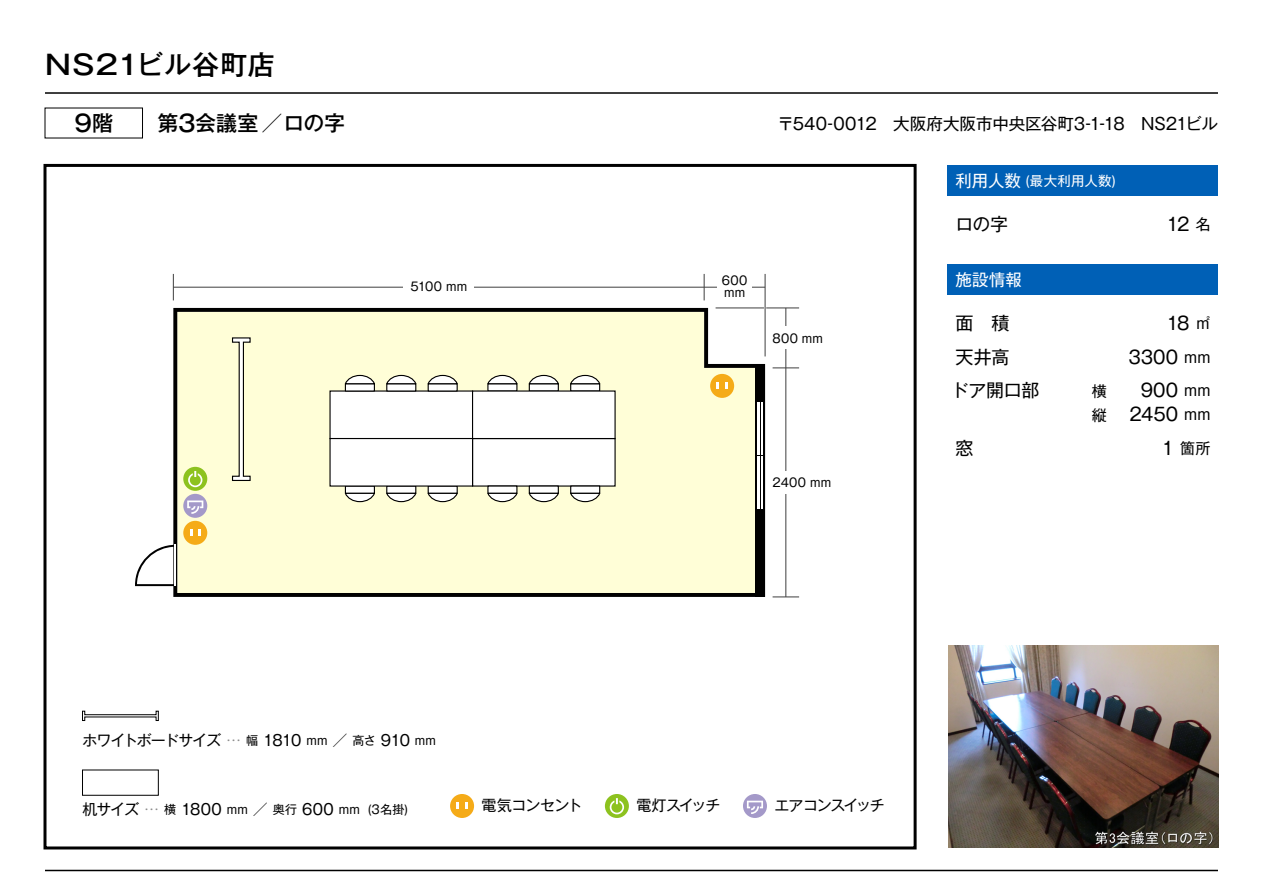
<style>
.page{position:relative;width:1263px;height:893px;background:#fff}
.page>*{position:absolute;margin:0;border:0;box-sizing:border-box;transform-origin:0 0}
.t1{font:500 27px "Gothic MB101 Pro";letter-spacing:.02em;color:#000;scale:1.1 1}
.t2{font:500 23.1px "Gothic MB101 Pro";color:#000}
.t3{font:500 21px "Gothic MB101 Pro";letter-spacing:-.01em;color:#000}
.t4{font:18px/23.5px "Gothic MB101 Pro";letter-spacing:-.015em;color:#000;text-align:right}
.t5{font:16.5px "Gothic MB101 Pro";letter-spacing:-.005em;color:#000}
.t6{font:16.5px "Gothic MB101 Pro";color:#fff}
.t7{font:15px/23.5px "Gothic MB101 Pro";letter-spacing:-.065em;color:#000}
.t8{font:15px "Gothic MB101 Pro";letter-spacing:-.025em;color:#000}
.t9{font:15px "Gothic MB101 Pro";letter-spacing:-.035em;color:#000}
.t10{font:13.5px "Gothic MB101 Pro";letter-spacing:.01em;color:#fff}
.t11{font:12px/12px "Gothic MB101 Pro";letter-spacing:.02em;color:#000}
.s1{font-size:21px}
.s2{font-size:23.1px}
.s3{font-size:16.5px}
.s4{font-size:15px}
.s5{font-size:18px}
.s6{color:#8c8c8c}
.s7{font-size:12px}
</style>
<div class="page">
<svg style="left:173px;top:308px;width:592px;height:289px;background:#f4f3ce"></svg>
<svg style="left:135px;top:545px;width:39px;height:41px"></svg>
<hr style="left:174px;top:545px;width:2px;height:41px;background:#fff">
<div style="left:755px;top:364px;width:10px;height:233px;background:#000"></div>
<div style="left:757px;top:402px;width:6px;height:106px;background:#fff"></div>
<hr style="left:760px;top:402px;width:1px;height:106px;background:#000">
<hr style="left:45px;top:92px;width:1173px;height:2px;background:#000">
<hr style="left:45px;top:870px;width:1173px;height:1px;background:#000">
<div style="left:948px;top:165px;width:270px;height:30px;background:#0060b6"></div>
<div style="left:948px;top:264px;width:270px;height:30px;background:#0060b6"></div>
<svg style="left:173px;top:274px;width:1px;height:26px"></svg>
<div style="left:44px;top:164px;width:872px;height:685px;border:3px solid #000"></div>
<hr style="left:715px;top:308px;width:84px;height:1px;background:#3f3f3f">
<svg style="left:772px;top:367px;width:27px;height:1px"></svg>
<svg style="left:704px;top:274px;width:1px;height:26px"></svg>
<hr style="left:173px;top:287px;width:531px;height:1px;background:#3f3f3f">
<hr style="left:704px;top:287px;width:61px;height:1px;background:#3f3f3f">
<svg style="left:772px;top:596px;width:27px;height:1px"></svg>
<hr style="left:785px;top:368px;width:1px;height:229px;background:#3f3f3f">
<hr style="left:785px;top:308px;width:1px;height:60px;background:#3f3f3f">
<div style="left:774px;top:471px;width:60px;height:23px;background:#fff"></div>
<div style="left:774px;top:327px;width:60px;height:22px;background:#fff"></div>
<div style="left:403px;top:278px;width:71px;height:18px;background:#fff"></div>
<div style="left:450px;top:794px;width:24px;height:24px;background:#f5ab18;border-radius:50%"></div>
<svg style="left:457px;top:803px;width:2px;height:6px"></svg>
<svg style="left:465px;top:803px;width:3px;height:6px"></svg>
<div style="left:605px;top:794px;width:24px;height:24px;background:#8dc21f;border-radius:50%"></div>
<svg style="left:610px;top:798px;width:14px;height:16px"></svg>
<div style="left:743px;top:794px;width:24px;height:24px;background:#a499c9;border-radius:50%"></div>
<svg style="left:747px;top:801px;width:16px;height:13px"></svg>
<svg style="left:82px;top:710px;width:77px;height:11px"></svg>
<div style="left:82px;top:770px;width:77px;height:26px;background:#fff;border:1px solid #000"></div>
<div style="left:472px;top:438px;width:144px;height:49px;background:#fff"></div>
<div style="left:570px;top:485px;width:30px;height:9px;background:#fff;border:1px solid #000"></div>
<svg style="left:569px;top:492px;width:32px;height:11px"></svg>
<div style="left:529px;top:485px;width:30px;height:9px;background:#fff;border:1px solid #000"></div>
<svg style="left:528px;top:492px;width:32px;height:11px"></svg>
<div style="left:487px;top:485px;width:30px;height:9px;background:#fff;border:1px solid #000"></div>
<svg style="left:486px;top:492px;width:33px;height:11px"></svg>
<div style="left:329px;top:390px;width:144px;height:49px;background:#fff"></div>
<div style="left:345px;top:383px;width:30px;height:9px;background:#fff;border:1px solid #000"></div>
<svg style="left:344px;top:374px;width:32px;height:11px"></svg>
<div style="left:386px;top:383px;width:30px;height:9px;background:#fff;border:1px solid #000"></div>
<svg style="left:385px;top:374px;width:32px;height:11px"></svg>
<div style="left:428px;top:383px;width:30px;height:9px;background:#fff;border:1px solid #000"></div>
<svg style="left:426px;top:374px;width:33px;height:11px"></svg>
<div style="left:487px;top:383px;width:30px;height:9px;background:#fff"></div>
<svg style="left:486px;top:374px;width:33px;height:11px"></svg>
<div style="left:529px;top:383px;width:30px;height:9px;background:#fff;border:1px solid #000"></div>
<svg style="left:528px;top:374px;width:32px;height:11px"></svg>
<div style="left:570px;top:383px;width:30px;height:9px;background:#fff;border:1px solid #000"></div>
<svg style="left:569px;top:374px;width:32px;height:11px"></svg>
<div style="left:472px;top:390px;width:144px;height:49px;background:#fff;border:1px solid #000"></div>
<div style="left:428px;top:485px;width:30px;height:9px;background:#fff"></div>
<svg style="left:426px;top:492px;width:33px;height:11px"></svg>
<div style="left:386px;top:485px;width:30px;height:9px;background:#fff;border:1px solid #000"></div>
<svg style="left:385px;top:492px;width:32px;height:11px"></svg>
<div style="left:345px;top:485px;width:30px;height:9px;background:#fff;border:1px solid #000"></div>
<svg style="left:344px;top:492px;width:32px;height:11px"></svg>
<div style="left:329px;top:438px;width:144px;height:49px;background:#fff;border:1px solid #000"></div>
<svg style="left:231px;top:337px;width:20px;height:145px;background:#dcdbc0"></svg>
<div style="left:183px;top:467px;width:24px;height:24px;background:#8dc21f;border-radius:50%"></div>
<svg style="left:188px;top:471px;width:14px;height:16px"></svg>
<div style="left:183px;top:494px;width:24px;height:24px;background:#a499c9;border-radius:50%"></div>
<svg style="left:187px;top:500px;width:16px;height:14px"></svg>
<div style="left:183px;top:521px;width:24px;height:24px;background:#f5ab18;border-radius:50%"></div>
<svg style="left:190px;top:530px;width:2px;height:6px"></svg>
<svg style="left:198px;top:530px;width:3px;height:6px"></svg>
<div style="left:710px;top:374px;width:24px;height:24px;background:#f5ab18;border-radius:50%"></div>
<svg style="left:717px;top:383px;width:2px;height:6px"></svg>
<svg style="left:725px;top:383px;width:3px;height:6px"></svg>
<img style="left:948px;top:645px;width:270px;height:203px">
<div style="left:717px;top:271px;width:35px;height:32px;background:#fff"></div>
<hr style="left:764px;top:296px;width:2px;height:60px;background:#fff">
<hr style="left:765px;top:274px;width:1px;height:82px;background:#3f3f3f">
<h1 class="t1" style="left:45px;top:42px;width:210px">NS21ビル谷町店</h1>
<h2 class="t2" style="left:74px;top:104px;width:40px">9<span class="s1">階</span></h2>
<h3 class="t3" style="left:158px;top:105px;width:189px">第<span class="s2">3</span>会議室／ロの字</h3>
<p class="t5" style="left:777px;top:110px;width:442px">〒540-0012　大阪府大阪市中央区谷町3-1-18　NS21ビル</p>
<p class="t10" style="left:955px;top:169px;width:162px"><span class="s3">利用人数</span> (最大利用人数)</p>
<p class="t11" style="left:410px;top:279px;width:58px">5100 mm</p>
<p class="t11" style="left:722px;top:273px;width:27px">600 mm</p>
<p class="t11" style="left:772px;top:331px;width:52px">800 mm</p>
<p class="t11" style="left:772px;top:475px;width:60px">2400 mm</p>
<p class="t4" style="left:955px;top:210px;width:54px">ロの字</p>
<p class="t4" style="left:1166px;top:210px;width:45px">12 <span class="s4">名</span></p>
<p class="t6" style="left:955px;top:266px;width:68px">施設情報</p>
<p class="t4" style="left:955px;top:309px;width:55px">面　積</p>
<p class="t4" style="left:1166px;top:309px;width:46px">18 <span class="s4">㎡</span></p>
<p class="t4" style="left:955px;top:343px;width:55px">天井高</p>
<p class="t4" style="left:1128px;top:343px;width:84px">3300 <span class="s4">mm</span></p>
<p class="t4" style="left:951px;top:376px;width:90px">ドア開口部</p>
<p class="t4" style="left:1129px;top:376px;width:83px">900 <span class="s4">mm<br></span>2450 <span class="s4">mm</span></p>
<p class="t7" style="left:1092px;top:378px;width:16px">横縦</p>
<p class="t4" style="left:955px;top:433px;width:19px">窓</p>
<p class="t7" style="left:1162px;top:434px;width:50px"><span class="s5">1</span> 箇所</p>
<p class="t7" style="left:82px;top:727px;width:355px">ホワイトボードサイズ <span class="s6">…</span> <span class="s7">幅</span> 1810 <span class="s7">mm</span> ／ <span class="s7">高さ</span> 910 <span class="s7">mm</span></p>
<p class="t8" style="left:82px;top:797px;width:327px">机サイズ <span class="s6">…</span> <span class="s7">横</span> 1800 <span class="s7">mm</span> ／ <span class="s7">奥行</span> 600 <span class="s7">mm (3名掛)</span></p>
<p class="t9" style="left:482px;top:793px;width:102px">電気コンセント</p>
<p class="t7" style="left:636px;top:792px;width:85px">電灯スイッチ</p>
<p class="t7" style="left:774px;top:792px;width:112px">エアコンスイッチ</p>
</div>
